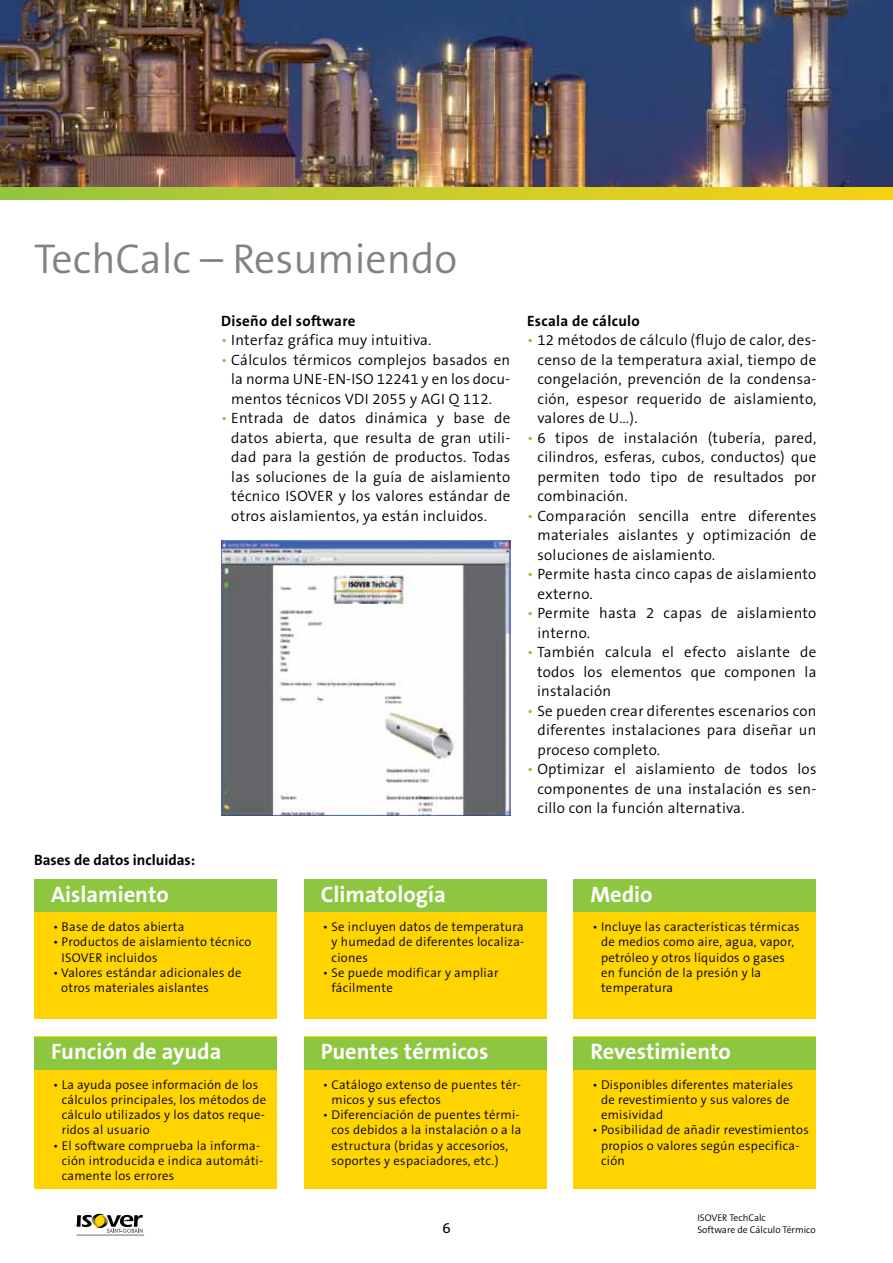
<style>
.page{position:relative;width:893px;height:1263px;background:#fff}
.page>*{position:absolute;margin:0;border:0;box-sizing:border-box;transform-origin:0 0}
.t1{font:300 42px "The Sans B4";color:#808285}
.t2{font:700 22.5px "The Sans B7";color:#fff}
.t3{font:300 15px/19.5px "The Sans B4";letter-spacing:.02em;color:#000;text-align:justify}
.t4{font:700 15px "The Sans B7";letter-spacing:.02em;color:#000}
.t5{font:700 15px "The Sans B7";color:#000}
.t6{font:15px "The Sans B5 Plain";color:#000}
.t7{font:300 12.75px/15.3px "The Sans B4";letter-spacing:.02em;color:#000}
.t8{font:300 9.75px/11.7px "The Sans B4";color:#000}
.s1{color:#8dc63f}
</style>
<div class="page">
<img style="left:0;top:0;width:893px;height:187px">
<svg style="left:0;top:187px;width:893px;height:13px;background:#c8cb2a"></svg>
<img style="left:221px;top:541px;width:289px;height:275px">
<div style="left:34px;top:879px;width:243px;height:139px;background:#ffd400"></div>
<div style="left:34px;top:879px;width:243px;height:33px;background:#8dc63f"></div>
<div style="left:304px;top:879px;width:243px;height:139px;background:#ffd400"></div>
<div style="left:304px;top:879px;width:243px;height:33px;background:#8dc63f"></div>
<div style="left:573px;top:879px;width:243px;height:139px;background:#ffd400"></div>
<div style="left:573px;top:879px;width:243px;height:33px;background:#8dc63f"></div>
<div style="left:304px;top:1036px;width:243px;height:152px;background:#ffd400"></div>
<div style="left:34px;top:1036px;width:243px;height:152px;background:#ffd400"></div>
<div style="left:304px;top:1036px;width:243px;height:33px;background:#8dc63f"></div>
<div style="left:34px;top:1036px;width:243px;height:33px;background:#8dc63f"></div>
<div style="left:573px;top:1036px;width:243px;height:152px;background:#ffd400"></div>
<div style="left:573px;top:1036px;width:243px;height:33px;background:#8dc63f"></div>
<svg style="left:77px;top:1213px;width:66px;height:20px"></svg>
<hr style="left:77px;top:1235px;width:67px;height:1px;background:#6d6e71">
<h1 class="t1" style="left:34px;top:237px;width:425px">TechCalc – Resumiendo</h1>
<p class="t4" style="left:221px;top:313px;width:136px">Diseño del software</p>
<p class="t3" style="left:221px;top:331px;width:212px"><span class="s1">•</span> Interfaz gráfica muy intuitiva.</p>
<p class="t3" style="left:221px;top:350px;width:291px;text-align:center"><span class="s1">•</span> Cálculos térmicos complejos basados en la norma UNE-EN-ISO 12241 y en los docu&shy;mentos técnicos VDI 2055 y AGI Q 112.</p>
<p class="t3" style="left:231px;top:409px;width:281px;text-indent:-10px"><span class="s1">•</span> Entrada de datos dinámica y base de datos abierta, que resulta de gran utili&shy;dad para la gestión de productos. Todas las soluciones de la guía de aislamiento técnico ISOVER y los valores estándar de otros aislamientos, ya están incluidos.</p>
<p class="t5" style="left:34px;top:852px;width:163px">Bases de datos incluidas:</p>
<p class="t4" style="left:527px;top:313px;width:114px">Escala de cálculo</p>
<p class="t3" style="left:537px;top:331px;width:281px;text-indent:-10px"><span class="s1">•</span> 12 métodos de cálculo (flujo de calor, des&shy;censo de la temperatura axial, tiempo de congelación, prevención de la condensa&shy;ción, espesor requerido de aislamiento, valores de U…).</p>
<p class="t3" style="left:537px;top:428px;width:281px;text-indent:-10px"><span class="s1">•</span> 6 tipos de instalación (tubería, pared, cilindros, esferas, cubos, conductos) que permiten todo tipo de resultados por combinación.</p>
<p class="t3" style="left:537px;top:506px;width:281px;text-indent:-10px"><span class="s1">•</span> Comparación sencilla entre diferentes materiales aislantes y optimización de soluciones de aislamiento.</p>
<p class="t3" style="left:537px;top:565px;width:280px;text-indent:-10px"><span class="s1">•</span> Permite hasta cinco capas de aislamiento externo.</p>
<p class="t3" style="left:537px;top:604px;width:280px;text-indent:-10px"><span class="s1">•</span> Permite hasta 2 capas de aislamiento interno.</p>
<p class="t3" style="left:537px;top:643px;width:281px;text-indent:-10px"><span class="s1">•</span> También calcula el efecto aislante de todos los elementos que componen la instalación</p>
<p class="t3" style="left:537px;top:701px;width:281px;text-indent:-10px"><span class="s1">•</span> Se pueden crear diferentes escenarios con diferentes instalaciones para diseñar un proceso completo.</p>
<p class="t3" style="left:537px;top:760px;width:280px;text-indent:-10px"><span class="s1">•</span> Optimizar el aislamiento de todos los componentes de una instalación es sen&shy;cillo con la función alternativa.</p>
<h2 class="t2" style="left:51px;top:882px;width:119px">Aislamiento</h2>
<p class="t7" style="left:53px;top:919px;width:133px">• Base de datos abierta</p>
<p class="t7" style="left:62px;top:935px;width:191px;text-indent:-9px">• Productos de aislamiento técnico<br>ISOVER incluidos</p>
<p class="t7" style="left:61px;top:965px;width:182px;text-indent:-8px">• Valores estándar adicionales de otros materiales aislantes</p>
<h2 class="t2" style="left:321px;top:882px;width:127px">Climatología</h2>
<p class="t7" style="left:331px;top:919px;width:194px;text-align:justify;text-indent:-9px">• Se incluyen datos de temperatura y humedad de diferentes localiza&shy;ciones</p>
<p class="t7" style="left:331px;top:965px;width:169px;text-indent:-9px">• Se puede modificar y ampliar fácilmente</p>
<h2 class="t2" style="left:51px;top:1040px;width:172px">Función de ayuda</h2>
<h2 class="t2" style="left:321px;top:1040px;width:169px">Puentes térmicos</h2>
<p class="t7" style="left:331px;top:1077px;width:191px;text-indent:-9px">• Catálogo extenso de puentes tér&shy;micos y sus efectos</p>
<p class="t7" style="left:331px;top:1107px;width:191px;text-indent:-9px">• Diferenciación de puentes térmi&shy;cos debidos a la instalación o a la estructura (bridas y accesorios, soportes y espaciadores, etc.)</p>
<p class="t7" style="left:62px;top:1077px;width:206px;text-indent:-9px">• La ayuda posee información de los cálculos principales, los métodos de cálculo utilizados y los datos reque&shy;ridos al usuario</p>
<p class="t7" style="left:62px;top:1138px;width:203px;text-indent:-9px">• El software comprueba la informa&shy;ción introducida e indica automáti&shy;camente los errores</p>
<h2 class="t2" style="left:590px;top:882px;width:64px">Medio</h2>
<p class="t7" style="left:601px;top:919px;width:200px;text-indent:-9px">• Incluye las características térmicas de medios como aire, agua, vapor, petróleo y otros líquidos o gases en función de la presión y la temperatura</p>
<h2 class="t2" style="left:590px;top:1040px;width:142px">Revestimiento</h2>
<p class="t7" style="left:601px;top:1077px;width:194px;text-indent:-9px">• Disponibles diferentes materiales de revestimiento y sus valores de emisividad</p>
<p class="t7" style="left:601px;top:1123px;width:209px;text-indent:-9px">• Posibilidad de añadir revestimientos propios o valores según especifica&shy;ción</p>
<p class="t6" style="left:442px;top:1220px;width:10px">6</p>
<p class="t8" style="left:697px;top:1212px;width:120px">ISOVER TechCalc<br>Software de Cálculo Térmico</p>
</div>
